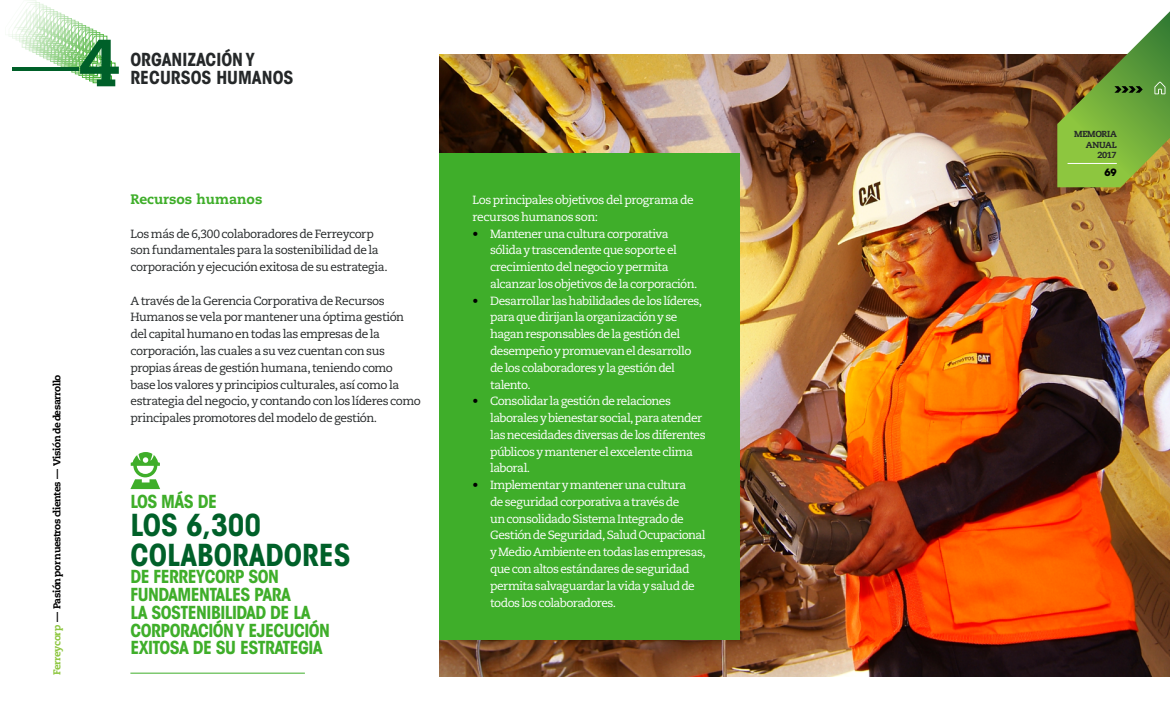
<style>
.page{position:relative;width:1170px;height:727px;background:#fff}
.page>*{position:absolute;margin:0;border:0;box-sizing:border-box;transform-origin:0 0}
.t1{font:300 66.5px "Caecilia LT Std";color:#006029}
.t2{font:700 condensed 30px/30px "ITC Avant Garde Std";color:#006029}
.t3{font:700 condensed 17.75px/17.8px "ITC Avant Garde Std";letter-spacing:-.03em;color:#3fae2a}
.t4{font:700 condensed 17.75px "ITC Avant Garde Std";color:#252829}
.t5{font:800 13.75px "Caecilia LT Std";color:#3fae2a}
.t6{font:11.88px/16.8px "Caecilia LT Std";letter-spacing:-.045em;color:#fff}
.t7{font:11.88px/16.8px "Caecilia LT Std";letter-spacing:-.035em;color:#252829}
.t8{font:800 10px "Caecilia LT Std";letter-spacing:-.045em;color:#000}
.t9{font:700 10px "ITC Avant Garde Std";color:#000}
.t10{font:800 8.75px/10.5px "Caecilia LT Std";letter-spacing:-.03em;color:#252829;text-align:right}
.s1{font-weight:800}
.s2{color:#8dc63f}
.s3{color:#000}
</style>
<div class="page">
<hr style="left:130px;top:672px;width:175px;height:1px;background:#3fae2a">
<img style="left:439px;top:54px;width:730px;height:622px">
<svg style="left:130px;top:452px;width:30px;height:37px"></svg>
<svg style="left:1057px;top:12px;width:112px;height:175px"></svg>
<hr style="left:1067px;top:163px;width:49px;height:1px;background:#fff">
<svg style="left:8px;top:0;width:107px;height:83px"></svg>
<div style="left:439px;top:154px;width:300px;height:485px;background:#3fae2a"></div>
<h1 class="t1" style="left:13px;top:26px;width:107px">—<span class="s1">4</span></h1>
<h3 class="t4" style="left:130px;top:49px;width:126px">ORGANIZACIÓN Y</h3>
<h3 class="t4" style="left:130px;top:66px;width:164px">RECURSOS HUMANOS</h3>
<p class="t8" style="left:51px;top:674px;width:302px;rotate:-90deg"><span class="s2">Ferreycorp</span> — Pasión por nuestros clientes — Visión de desarrollo</p>
<p class="t5" style="left:130px;top:191px;width:133px">Recursos humanos</p>
<p class="t7" style="left:130px;top:225px;width:259px">Los más de 6,300 colaboradores de Ferreycorp son fundamentales para la sostenibilidad de la corporación y ejecución exitosa de su estrategia.</p>
<p class="t7" style="left:130px;top:292px;width:292px">A través de la Gerencia Corporativa de Recursos Humanos se vela por mantener una óptima gestión del capital humano en todas las empresas de la corporación, las cuales a su vez cuentan con sus propias áreas de gestión humana, teniendo como base los valores y principios culturales, así como la estrategia del negocio, y contando con los líderes como principales promotores del modelo de gestión.</p>
<h3 class="t3" style="left:130px;top:493px;width:88px">LOS MÁS DE</h3>
<h2 class="t2" style="left:130px;top:509px;width:222px">LOS 6,300<br>COLABORADORES</h2>
<h3 class="t3" style="left:130px;top:567px;width:201px">DE FERREYCORP SON<br>FUNDAMENTALES PARA<br>LA SOSTENIBILIDAD DE LA<br>CORPORACIÓN Y EJECUCIÓN<br>EXITOSA DE SU ESTRATEGIA</h3>
<p class="t6" style="left:472px;top:192px;width:223px">Los principales objetivos del programa de recursos humanos son:</p>
<p class="t6" style="left:490px;top:225px;width:209px;text-indent:-18px"><span class="s3">•</span> Mantener una cultura corporativa sólida y trascendente que soporte el crecimiento del negocio y permita alcanzar los objetivos de la corporación.</p>
<p class="t6" style="left:490px;top:292px;width:213px;text-indent:-18px"><span class="s3">•</span> Desarrollar las habilidades de los líderes, para que dirijan la organización y se hagan responsables de la gestión del desempeño y promuevan el desarrollo de los colaboradores y la gestión del talento.</p>
<p class="t6" style="left:490px;top:393px;width:217px;text-indent:-18px"><span class="s3">•</span> Consolidar la gestión de relaciones laborales y bienestar social, para atender las necesidades diversas de los diferentes públicos y mantener el excelente clima laboral.</p>
<p class="t6" style="left:490px;top:476px;width:217px;text-indent:-18px"><span class="s3">•</span> Implementar y mantener una cultura<br>de seguridad corporativa a través de<br>un consolidado Sistema Integrado de Gestión de Seguridad, Salud Ocupacional y Medio Ambiente en todas las empresas, que con altos estándares de seguridad permita salvaguardar la vida y salud de todos los colaboradores.</p>
<p class="t10" style="left:1074px;top:129px;width:44px">MEMORIA<br>ANUAL<br>2017</p>
<p class="t9" style="left:1104px;top:165px;width:14px">69</p>
</div>
